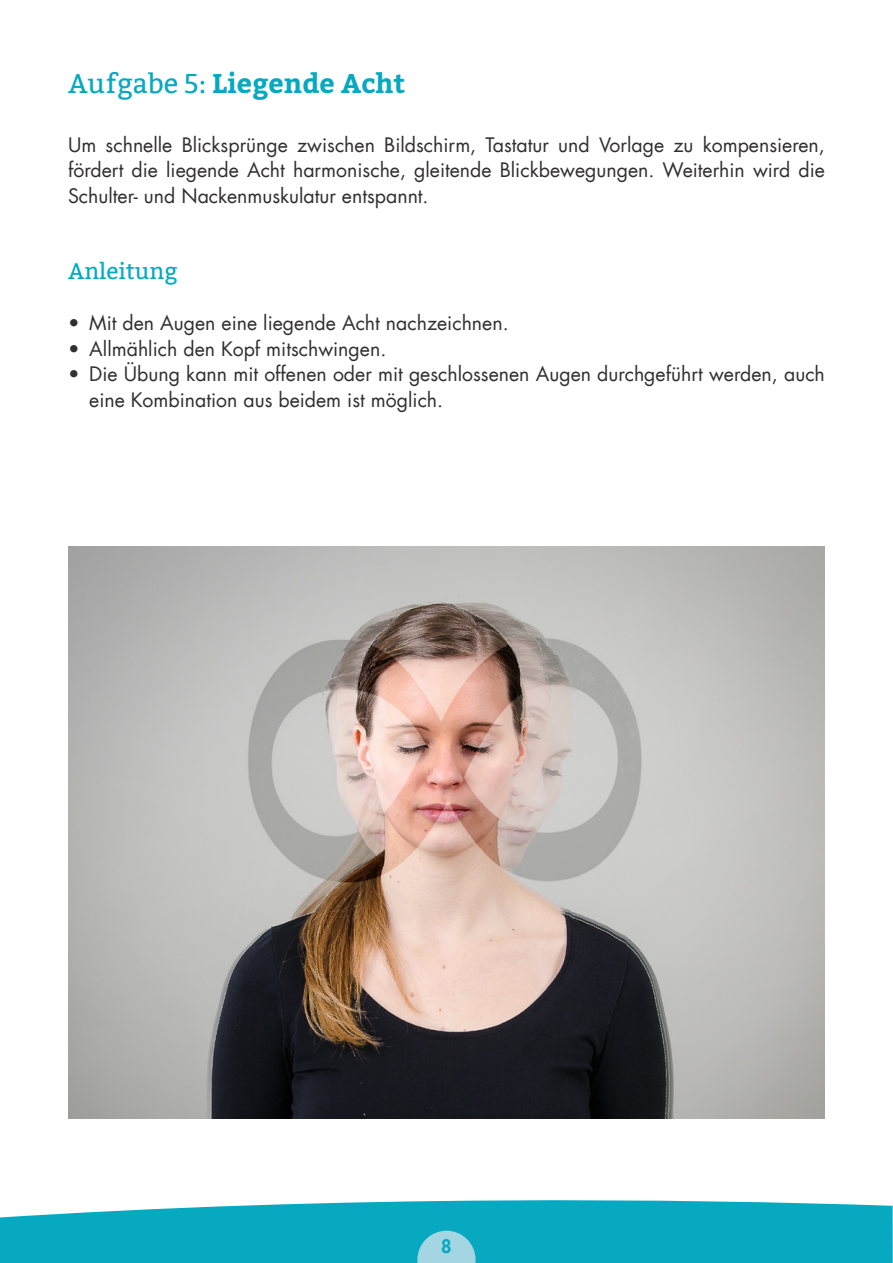
<style>
.page{position:relative;width:893px;height:1263px;background:#fff}
.page>*{position:absolute;margin:0;border:0;box-sizing:border-box;transform-origin:0 0}
.t1{font:700 27px "Bitter";color:#06a9c0}
.t2{font:22.5px "Bitter";color:#00acc3}
.t3{font:19.5px/25.5px "Futura Com";color:#312f30;text-align:justify}
.t4{font:800 18px "Futura Com";color:#06a9c0}
.s1{font-weight:400}
</style>
<div class="page">
<svg style="left:0;top:1200px;width:892px;height:63px;background:#18afc4"></svg>
<svg style="left:417px;top:1231px;width:59px;height:32px;background:#83ccdb"></svg>
<svg style="left:892px;top:1205px;width:1px;height:58px"></svg>
<img style="left:68px;top:546px;width:757px;height:572px">
<h1 class="t1" style="left:68px;top:63px;width:339px"><span class="s1">Aufgabe 5:</span> Liegende Acht</h1>
<p class="t3" style="left:68px;top:131px;width:758px">Um schnelle Blicksprünge zwischen Bildschirm, Tastatur und Vorlage zu kompensieren, fördert die liegende Acht harmonische, gleitende Blickbewegungen. Weiterhin wird die Schulter- und Nackenmuskulatur entspannt.</p>
<p class="t2" style="left:68px;top:258px;width:111px">Anleitung</p>
<p class="t3" style="left:68px;top:310px;width:442px">• Mit den Augen eine liegende Acht nachzeichnen.</p>
<p class="t3" style="left:68px;top:335px;width:320px">• Allmählich den Kopf mitschwingen.</p>
<p class="t3" style="left:89px;top:361px;width:737px;text-indent:-21px">• Die Übung kann mit offenen oder mit geschlossenen Augen durchgeführt werden, auch eine Kombination aus beidem ist möglich.</p>
<p class="t4" style="left:441px;top:1233px;width:12px">8</p>
</div>
